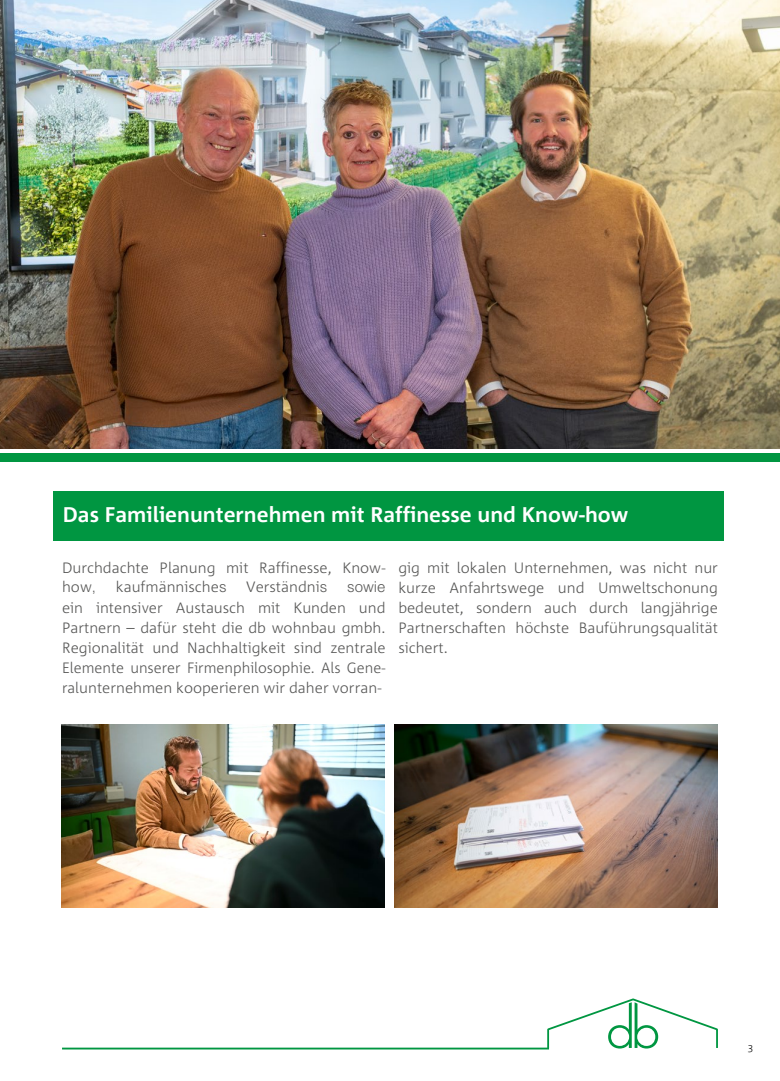
<style>
.page{position:relative;width:780px;height:1081px;background:#fff}
.page>*{position:absolute;margin:0;border:0;box-sizing:border-box;transform-origin:0 0}
.t1{font:700 21.25px "Corpid";color:#fff}
.t2{font:300 15px/20px "Corpid";color:#575756;text-align:justify}
.t3{font:300 15px "Helvetica LT Std";color:#575756}
.t4{font:300 10px "Corpid";color:#000}
.s1{font-family:"Helvetica LT Std"}
</style>
<div class="page">
<div style="left:53px;top:491px;width:670px;height:49px;background:#009641"></div>
<img style="left:0;top:0;width:780px;height:448px">
<img style="left:61px;top:725px;width:323px;height:183px">
<img style="left:394px;top:725px;width:324px;height:183px">
<hr style="left:62px;top:1047px;width:487px;height:2px;background:#009641">
<svg style="left:546px;top:998px;width:172px;height:52px"></svg>
<div style="left:0;top:454px;width:780px;height:8px;background:#009641"></div>
<h1 class="t1" style="left:63px;top:503px;width:567px">Das Familienunternehmen mit Raffinesse und Know-how</h1>
<p class="t2" style="left:62px;top:558px;width:325px;line-height:19.1px">Durchdachte Planung mit Raffinesse, Know&shy;how<span class="s1">,</span></p>
<p class="t2" style="left:116px;top:576px;width:112px">kaufmännische<span class="s1">s</span></p>
<p class="t2" style="left:246px;top:576px;width:83px">Verständni<span class="s1">s</span></p>
<p class="t3" style="left:347px;top:577px;width:40px">sowie</p>
<p class="t2" style="left:62px;top:597px;width:325px">ein intensiver Austausch mit Kunden und Partnern – dafür steht die db wohnbau gmbh.<br>Regionalität und Nachhaltigkeit sind zentrale Elemente unserer Firmenphilosophie. Als Gene&shy;ralunternehmen kooperieren wir daher vorran-</p>
<p class="t2" style="left:398px;top:557px;width:321px">gig mit lokalen Unternehmen, was nicht nur kurze Anfahrtswege und Umweltschonung bedeutet, sondern auch durch langjährige Partnerschaften höchste Bauführungsqualität sichert.</p>
<p class="t4" style="left:747px;top:1042px;width:7px">3</p>
</div>
